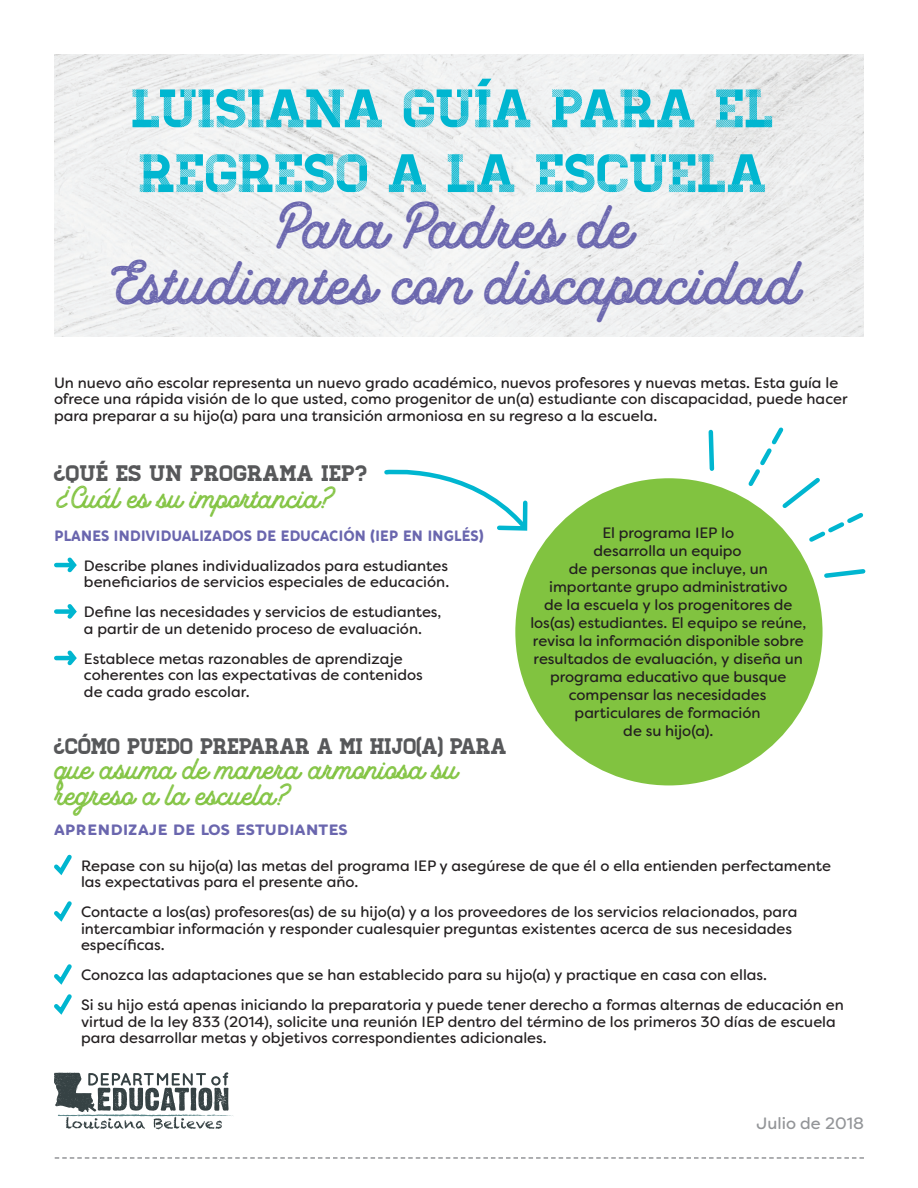
<style>
.page{position:relative;width:918px;height:1188px;background:#fff}
.page>*{position:absolute;margin:0;border:0;box-sizing:border-box;transform-origin:0 0}
.t1{font:54px/64.8px "Homestead Display";letter-spacing:-.005em;color:#00b6d0}
.t2{font:46.5px/55.8px "Montebello Script Textured";letter-spacing:.01em;color:#6a66ae;text-align:center}
.t3{font:22.5px/25.5px "Montebello Script Textured";color:#81c340}
.t4{font:22.5px "Homestead";letter-spacing:-.01em;color:#57585a;scale:.95 1}
.t5{font:22.5px "Homestead";letter-spacing:-.01em;color:#57585a}
.t6{font:16.5px "Filson Soft";color:#939598}
.t7{font:15px/18px "Filson Soft";color:#231f20}
.t8{font:900 15px "Brush Ab S";letter-spacing:-.02em;color:#6a66ae;scale:.9 1}
.t9{font:900 15px "Brush Ab S";color:#6a66ae}
</style>
<div class="page">
<img style="left:54px;top:54px;width:810px;height:282px">
<svg style="left:55px;top:1157px;width:809px;height:2px"></svg>
<svg style="left:54px;top:1072px;width:179px;height:57px"></svg>
<hr style="left:56px;top:563px;width:15px;height:4px;background:#00b6d0">
<svg style="left:63px;top:557px;width:14px;height:16px"></svg>
<div style="left:56px;top:609px;width:15px;height:5px;background:#00b6d0"></div>
<svg style="left:63px;top:604px;width:14px;height:15px"></svg>
<hr style="left:56px;top:656px;width:15px;height:4px;background:#00b6d0">
<svg style="left:63px;top:650px;width:14px;height:16px"></svg>
<svg style="left:54px;top:854px;width:18px;height:22px"></svg>
<svg style="left:54px;top:901px;width:18px;height:21px"></svg>
<svg style="left:54px;top:964px;width:18px;height:51px"></svg>
<div style="left:515px;top:478px;width:308px;height:307px;background:#81c340;border-radius:50%"></div>
<svg style="left:384px;top:469px;width:144px;height:62px"></svg>
<svg style="left:708px;top:429px;width:7px;height:42px"></svg>
<svg style="left:745px;top:427px;width:119px;height:119px"></svg>
<svg style="left:824px;top:569px;width:42px;height:9px"></svg>
<h1 class="t1" style="left:133px;top:77px;width:645px">LUISIANA GUÍA PARA EL<br>REGRESO A LA ESCUELA</h1>
<h2 class="t2" style="left:110px;top:204px;width:690px">Para Padres de<br>Estudiantes con discapacidad</h2>
<p class="t7" style="left:54px;top:374px;width:795px;line-height:16.5px">Un nuevo año escolar representa un nuevo grado académico, nuevos profesores y nuevas metas. Esta guía le ofrece una rápida visión de lo que usted, como progenitor de un(a) estudiante con discapacidad, puede hacer para preparar a su hijo(a) para una transición armoniosa en su regreso a la escuela.</p>
<h3 class="t5" style="left:54px;top:460px;width:315px">¿QUÉ ES UN PROGRAMA IEP?</h3>
<h3 class="t3" style="left:54px;top:487px;width:284px">¿Cuál es su importancia?</h3>
<p class="t8" style="left:54px;top:525px;width:479px">PLANES INDIVIDUALIZADOS DE EDUCACIÓN (IEP EN INGLÉS)</p>
<p class="t7" style="left:84px;top:557px;width:367px;line-height:16.5px">Describe planes individualizados para estudiantes beneficiarios de servicios especiales de educación.</p>
<p class="t7" style="left:84px;top:604px;width:359px;line-height:16.5px">Define las necesidades y servicios de estudiantes, a partir de un detenido proceso de evaluación.</p>
<p class="t7" style="left:84px;top:650px;width:340px;line-height:16.5px">Establece metas razonables de aprendizaje coherentes con las expectativas de contenidos de cada grado escolar.</p>
<h3 class="t4" style="left:54px;top:733px;width:478px">¿CÓMO PUEDO PREPARAR A MI HIJO(A) PARA</h3>
<h3 class="t3" style="left:54px;top:759px;width:405px">que asuma de manera armoniosa su regreso a la escuela?</h3>
<p class="t9" style="left:54px;top:819px;width:295px">APRENDIZAJE DE LOS ESTUDIANTES</p>
<p class="t7" style="left:81px;top:857px;width:752px;line-height:16.5px">Repase con su hijo(a) las metas del programa IEP y asegúrese de que él o ella entienden perfectamente las expectativas para el presente año.</p>
<p class="t7" style="left:81px;top:904px;width:718px;line-height:16.5px">Contacte a los(as) profesores(as) de su hijo(a) y a los proveedores de los servicios relacionados, para intercambiar información y responder cualesquier preguntas existentes acerca de sus necesidades específicas.</p>
<p class="t7" style="left:81px;top:960px;width:764px;line-height:30px">Conozca las adaptaciones que se han establecido para su hijo(a) y practique en casa con ellas.<br>Si su hijo está apenas iniciando la preparatoria y puede tener derecho a formas alternas de educación en</p>
<p class="t7" style="left:81px;top:1013px;width:756px;line-height:16.5px">virtud de la ley 833 (2014), solicite una reunión IEP dentro del término de los primeros 30 días de escuela para desarrollar metas y objetivos correspondientes adicionales.</p>
<p class="t7" style="left:530px;top:524px;width:277px;text-align:center">El programa IEP lo<br>desarrolla un equipo<br>de personas que incluye, un importante grupo administrativo<br>de la escuela y los progenitores de los(as) estudiantes. El equipo se reúne, revisa la información disponible sobre resultados de evaluación, y diseña un programa educativo que busque compensar las necesidades particulares de formación<br>de su hijo(a).</p>
<p class="t6" style="left:757px;top:1113px;width:109px">Julio de 2018</p>
</div>
